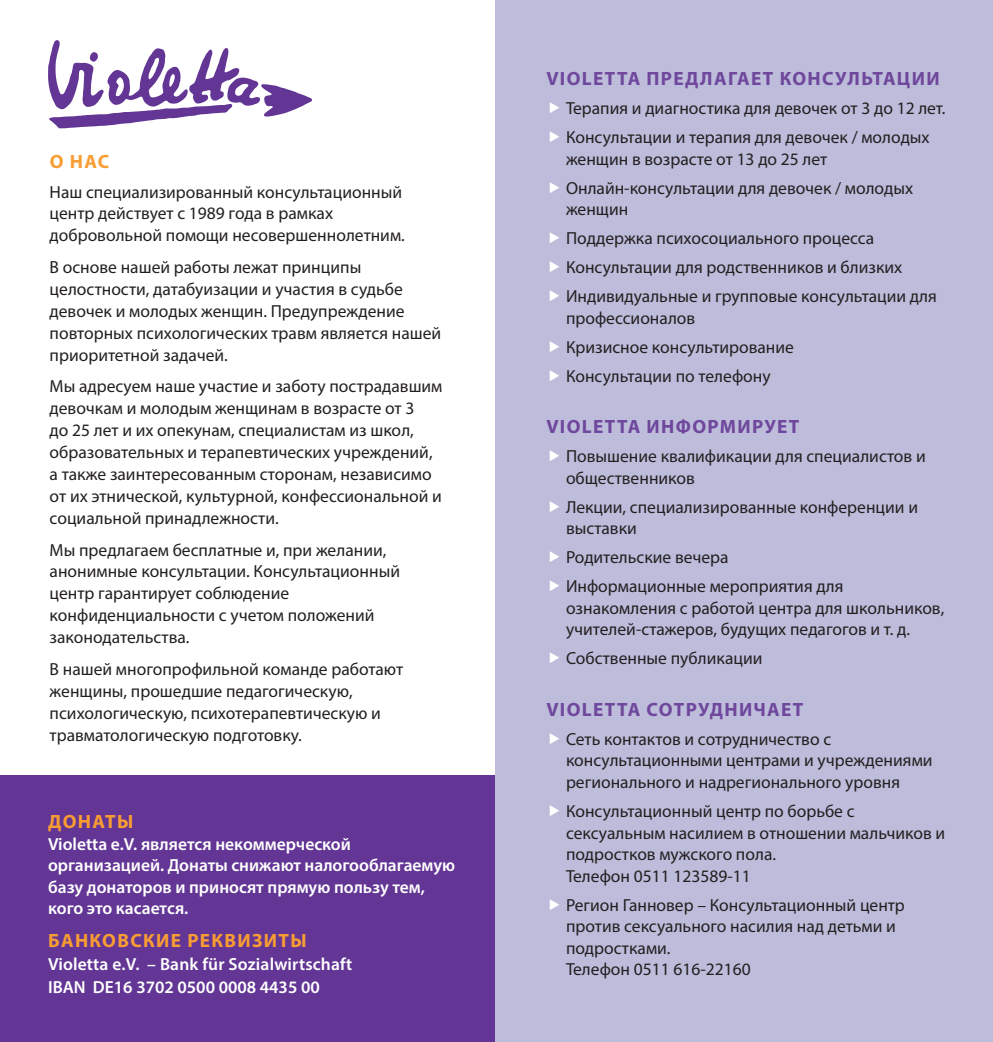
<style>
.page{position:relative;width:993px;height:1042px;background:#fff}
.page>*{position:absolute;margin:0;border:0;box-sizing:border-box;transform-origin:0 0}
.t1{font:700 19.25px "Myriad Pro";letter-spacing:.07em;color:#6f479c}
.t2{font:700 19.25px "Myriad Pro";letter-spacing:.07em;color:#f89d33}
.t3{font:17.5px/21.9px "Myriad Pro";color:#231f20}
.t4{font:600 17.5px/21.5px "Myriad Pro";color:#fff}
</style>
<div class="page">
<div style="left:0;top:775px;width:495px;height:267px;background:#633695"></div>
<div style="left:495px;top:0;width:497px;height:1042px;background:#bdbcdb"></div>
<svg style="left:48px;top:40px;width:264px;height:88px"></svg>
<p class="t2" style="left:50px;top:149px;width:61px">О НАС</p>
<p class="t3" style="left:50px;top:180px;width:356px">Наш специализированный консультационный центр действует с 1989 года в рамках добровольной помощи несовершеннолетним.</p>
<p class="t3" style="left:50px;top:256px;width:393px">В основе нашей работы лежат принципы целостности, датабуизации и участия в судьбе девочек и молодых женщин. Предупреждение повторных психологических травм является нашей приоритетной задачей.</p>
<p class="t3" style="left:50px;top:375px;width:394px">Мы адресуем наше участие и заботу пострадавшим девочкам и молодым женщинам в возрасте от 3<br>до 25 лет и их опекунам, специалистам из школ, образовательных и терапевтических учреждений, а также заинтересованным сторонам, независимо от их этнической, культурной, конфессиональной и социальной принадлежности.</p>
<p class="t3" style="left:50px;top:538px;width:352px">Мы предлагаем бесплатные и, при желании, анонимные консультации. Консультационный центр гарантирует соблюдение конфиденциальности с учетом положений законодательства.</p>
<p class="t3" style="left:50px;top:658px;width:355px">В нашей многопрофильной команде работают женщины, прошедшие педагогическую, психологическую, психотерапевтическую и травматологическую подготовку.</p>
<p class="t2" style="left:48px;top:809px;width:87px">ДОНАТЫ</p>
<p class="t4" style="left:48px;top:832px;width:408px">Violetta e.V. является некоммерческой организацией. Донаты снижают налогооблагаемую базу донаторов и приносят прямую пользу тем, кого это касается.</p>
<p class="t2" style="left:48px;top:928px;width:260px">БАНКОВСКИЕ РЕКВИЗИТЫ</p>
<p class="t4" style="left:48px;top:952px;width:306px;line-height:22.8px">Violetta e.V. – Bank für Sozialwirtschaft<br>IBAN DE16 3702 0500 0008 4435 00</p>
<p class="t1" style="left:546px;top:66px;width:394px">VIOLETTA ПРЕДЛАГАЕТ КОНСУЛЬТАЦИИ</p>
<p class="t3" style="left:566px;top:94px;width:381px;line-height:28.9px">Терапия и диагностика для девочек от 3 до 12 лет.<br>Консультации и терапия для девочек / молодых</p>
<p class="t3" style="left:566px;top:144px;width:348px;line-height:28.9px">женщин в возрасте от 13 до 25 лет<br>Онлайн-консультации для девочек / молодых</p>
<p class="t3" style="left:566px;top:194px;width:372px;line-height:28.9px">женщин<br>Поддержка психосоциального процесса Консультации для родственников и близких Индивидуальные и групповые консультации для</p>
<p class="t3" style="left:566px;top:303px;width:229px;line-height:29.1px">профессионалов<br>Кризисное консультирование<br>Консультации по телефону</p>
<p class="t1" style="left:546px;top:414px;width:254px">VIOLETTA ИНФОРМИРУЕТ</p>
<p class="t3" style="left:566px;top:445px;width:361px">Повышение квалификации для специалистов и общественников</p>
<p class="t3" style="left:566px;top:496px;width:353px">Лекции, специализированные конференции и выставки</p>
<p class="t3" style="left:566px;top:542px;width:279px;line-height:29.1px">Родительские вечера<br>Информационные мероприятия для</p>
<p class="t3" style="left:566px;top:597px;width:380px">ознакомления с работой центра для школьников, учителей-стажеров, будущих педагогов и т. д.</p>
<p class="t3" style="left:566px;top:647px;width:198px">Собственные публикации</p>
<p class="t1" style="left:546px;top:697px;width:258px">VIOLETTA СОТРУДНИЧАЕТ</p>
<p class="t3" style="left:566px;top:728px;width:368px">Сеть контактов и сотрудничество с консультационными центрами и учреждениями регионального и надрегионального уровня</p>
<p class="t3" style="left:566px;top:800px;width:380px">Консультационный центр по борьбе с сексуальным насилием в отношении мальчиков и подростков мужского пола.<br>Телефон 0511 123589-11</p>
<p class="t3" style="left:566px;top:893px;width:340px">Регион Ганновер – Консультационный центр против сексуального насилия над детьми и подростками.<br>Телефон 0511 616-22160</p>
</div>
